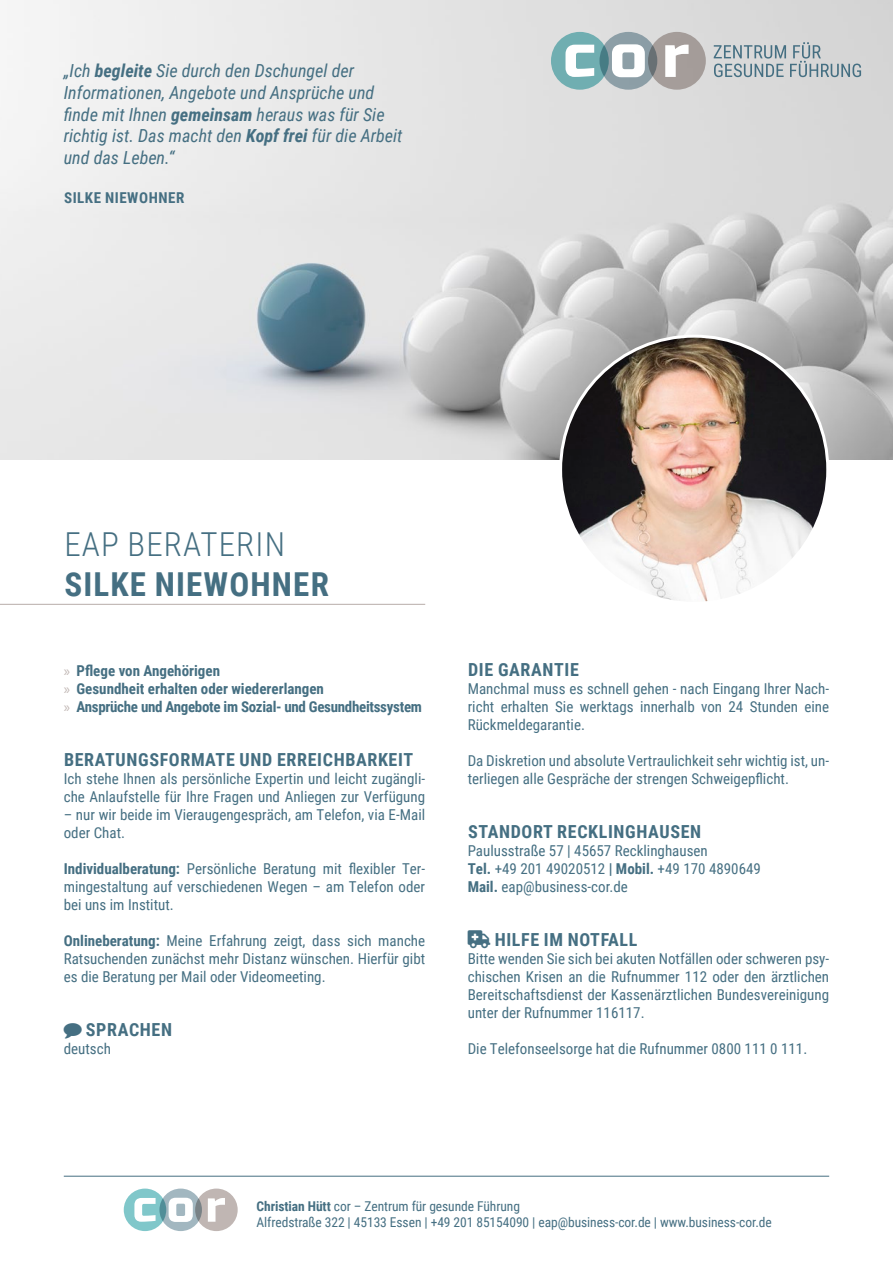
<style>
.page{position:relative;width:893px;height:1263px;background:#fff}
.page>*{position:absolute;margin:0;border:0;box-sizing:border-box;transform-origin:0 0}
.t1{font:700 33px "Roboto Condensed";letter-spacing:.035em;color:#456f82}
.t2{font:300 33px "Roboto Condensed";letter-spacing:.035em;color:#456f82}
.t3{font:italic 18px/21.6px "Roboto Condensed";color:#456f82}
.t4{font:700 18px "Roboto Condensed";letter-spacing:.035em;color:#456f82}
.t5{font:15px/18px "Roboto Condensed";color:#456f82}
.t6{font:700 15px/18px "Roboto Condensed";color:#456f82}
.t7{font:700 15px "Roboto Condensed";letter-spacing:.035em;color:#456f82}
.t8{font:13.5px/16.2px "Roboto Condensed";letter-spacing:-.005em;color:#456f82}
.s1{font-weight:700}
.s2{font-family:"Myriad Pro";font-weight:400;color:#c0b6b3}
</style>
<div class="page">
<img style="left:0;top:0;width:893px;height:460px">
<svg style="left:551px;top:32px;width:58px;height:58px"></svg>
<svg style="left:599px;top:32px;width:58px;height:58px"></svg>
<svg style="left:648px;top:32px;width:58px;height:58px;background:#9f9996"></svg>
<svg style="left:565px;top:45px;width:29px;height:32px"></svg>
<svg style="left:612px;top:44px;width:33px;height:33px"></svg>
<svg style="left:665px;top:45px;width:24px;height:32px"></svg>
<svg style="left:714px;top:42px;width:147px;height:35px;background:#b5bfc3"></svg>
<svg style="left:124px;top:1188px;width:114px;height:43px"></svg>
<hr style="left:64px;top:1176px;width:765px;height:1px;background:#456f82">
<hr style="left:0;top:604px;width:425px;height:1px;background:#c0b6b3">
<img style="left:561px;top:336px;width:267px;height:267px;border-radius:134px">
<p class="t3" style="left:64px;top:60px;width:340px">„Ich <span class="s1">begleite</span> Sie durch den Dschungel der Informationen, Angebote und Ansprüche und finde mit Ihnen <span class="s1">gemeinsam</span> heraus was für Sie richtig ist. Das macht den <span class="s1">Kopf frei</span> für die Arbeit und das Leben.“</p>
<p class="t7" style="left:64px;top:188px;width:122px">SILKE NIEWOHNER</p>
<h1 class="t2" style="left:64px;top:521px;width:222px">EAP BERATERIN</h1>
<h1 class="t1" style="left:64px;top:561px;width:266px">SILKE NIEWOHNER</h1>
<p class="t6" style="left:64px;top:661px;width:360px"><span class="s2">»</span> Pflege von Angehörigen<br><span class="s2">»</span> Gesundheit erhalten oder wiedererlangen<br><span class="s2">»</span> Ansprüche und Angebote im Sozial- und Gesundheitssystem</p>
<p class="t4" style="left:64px;top:747px;width:351px">BERATUNGSFORMATE UND ERREICHBARKEIT</p>
<p class="t5" style="left:64px;top:769px;width:363px">Ich stehe Ihnen als persönliche Expertin und leicht zugängli&shy;che Anlaufstelle für Ihre Fragen und Anliegen zur Verfügung</p>
<p class="t5" style="left:64px;top:805px;width:363px">– nur wir beide im Vieraugengespräch, am Telefon, via E-Mail oder Chat.</p>
<p class="t5" style="left:64px;top:859px;width:363px;text-align:justify"><span class="s1">Individualberatung:</span> Persönliche Beratung mit flexibler Ter&shy;mingestaltung auf verschiedenen Wegen – am Telefon oder bei uns im Institut.</p>
<p class="t5" style="left:64px;top:931px;width:363px;text-align:justify"><span class="s1">Onlineberatung:</span> Meine Erfahrung zeigt, dass sich manche Ratsuchenden zunächst mehr Distanz wünschen. Hierfür gibt es die Beratung per Mail oder Videomeeting.</p>
<p class="t4" style="left:64px;top:1017px;width:110px">◆ SPRACHEN</p>
<p class="t5" style="left:64px;top:1039px;width:49px">deutsch</p>
<p class="t4" style="left:468px;top:657px;width:112px">DIE GARANTIE</p>
<p class="t5" style="left:468px;top:679px;width:363px;text-align:justify">Manchmal muss es schnell gehen - nach Eingang Ihrer Nach&shy;richt erhalten Sie werktags innerhalb von 24 Stunden eine Rückmeldegarantie.</p>
<p class="t5" style="left:468px;top:751px;width:363px">Da Diskretion und absolute Vertraulichkeit sehr wichtig ist, un&shy;terliegen alle Gespräche der strengen Schweigepflicht.</p>
<p class="t4" style="left:468px;top:819px;width:235px">STANDORT RECKLINGHAUSEN</p>
<p class="t5" style="left:468px;top:841px;width:295px">Paulusstraße 57 | 45657 Recklinghausen<br><span class="s1">Tel.</span> +49 201 49020512 <span class="s1">| Mobil.</span> +49 170 4890649<br><span class="s1">Mail.</span> eap@business-cor.de</p>
<p class="t4" style="left:495px;top:927px;width:144px">HILFE IM NOTFALL</p>
<p class="t5" style="left:468px;top:949px;width:363px;text-align:justify">Bitte wenden Sie sich bei akuten Notfällen oder schweren psy&shy;chischen Krisen an die Rufnummer 112 oder den ärztlichen Bereitschaftsdienst der Kassenärztlichen Bundesvereinigung unter der Rufnummer 116117.</p>
<p class="t5" style="left:468px;top:1039px;width:341px">Die Telefonseelsorge hat die Rufnummer 0800 111 0 111.</p>
<p class="t8" style="left:257px;top:1197px;width:517px"><span class="s1">Christian Hütt</span> cor – Zentrum für gesunde Führung<br>Alfredstraße 322 | 45133 Essen | +49 201 85154090 | eap@business-cor.de | www.business-cor.de</p>
</div>
